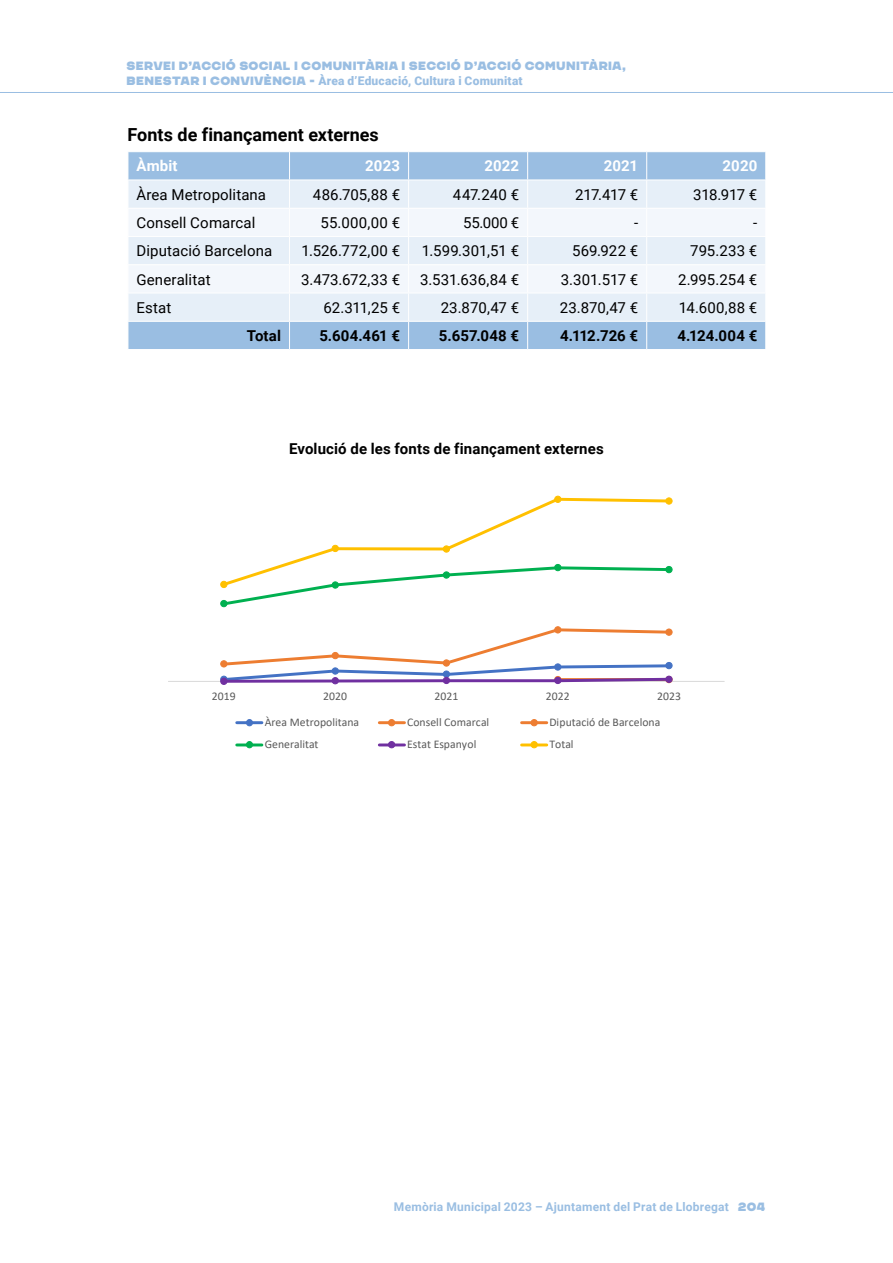
<style>
.page{position:relative;width:893px;height:1263px;background:#fff}
.page>*{position:absolute;margin:0;border:0;box-sizing:border-box;transform-origin:0 0}
.negretes{font:700 18px "Roboto";color:#000}
.pa_de_text{font:15px "Roboto";letter-spacing:.005em;color:#000}
.pa_de_text-2{font:700 15px "Roboto";letter-spacing:.01em;color:#000}
.pa_de_text-3{font:700 15px "Roboto";letter-spacing:.005em;color:#fff}
.t1{font:12px "CHANEY";letter-spacing:.02em;color:#9abee2}
.t2{font:900 12px "Roboto";letter-spacing:.015em;color:#9abee2}
.t3{font:700 12px "Roboto";letter-spacing:.015em;color:#9abee2}
.t4{font:11.7px "Calibri";letter-spacing:.005em;color:#595959}
.s1{font-family:"CHANEY";font-weight:400}
.s2{font-weight:400;color:#fff}
</style>
<div class="page">
<hr style="left:0;top:92px;width:893px;height:1px;background:#9abee2">
<div style="left:129px;top:152px;width:636px;height:197px;background:#9abee2"></div>
<div style="left:129px;top:181px;width:636px;height:140px;background:#e6eff8"></div>
<svg style="left:129px;top:209px;width:636px;height:84px;fill:#f3f7fc"></svg>
<hr style="left:128px;top:180px;width:162px;height:1px;background:#fff">
<hr style="left:290px;top:180px;width:119px;height:1px;background:#fff">
<hr style="left:409px;top:180px;width:119px;height:1px;background:#fff">
<hr style="left:528px;top:180px;width:119px;height:1px;background:#fff">
<hr style="left:647px;top:180px;width:118px;height:1px;background:#fff">
<hr style="left:128px;top:208px;width:162px;height:1px;background:#fff">
<hr style="left:290px;top:208px;width:119px;height:1px;background:#fff">
<hr style="left:409px;top:208px;width:119px;height:1px;background:#fff">
<hr style="left:528px;top:208px;width:119px;height:1px;background:#fff">
<hr style="left:647px;top:208px;width:119px;height:1px;background:#fff">
<hr style="left:128px;top:236px;width:162px;height:1px;background:#fff">
<hr style="left:290px;top:236px;width:119px;height:1px;background:#fff">
<hr style="left:409px;top:236px;width:119px;height:1px;background:#fff">
<hr style="left:528px;top:236px;width:119px;height:1px;background:#fff">
<hr style="left:647px;top:236px;width:119px;height:1px;background:#fff">
<hr style="left:128px;top:264px;width:162px;height:1px;background:#fff">
<hr style="left:290px;top:264px;width:119px;height:1px;background:#fff">
<hr style="left:409px;top:264px;width:119px;height:1px;background:#fff">
<hr style="left:528px;top:264px;width:119px;height:1px;background:#fff">
<hr style="left:647px;top:264px;width:119px;height:1px;background:#fff">
<hr style="left:128px;top:293px;width:162px;height:1px;background:#fff">
<hr style="left:290px;top:293px;width:119px;height:1px;background:#fff">
<hr style="left:409px;top:293px;width:119px;height:1px;background:#fff">
<hr style="left:528px;top:293px;width:119px;height:1px;background:#fff">
<hr style="left:647px;top:293px;width:119px;height:1px;background:#fff">
<hr style="left:128px;top:321px;width:162px;height:1px;background:#fff">
<svg style="left:128px;top:152px;width:1px;height:197px"></svg>
<hr style="left:290px;top:321px;width:119px;height:1px;background:#fff">
<svg style="left:289px;top:152px;width:1px;height:197px"></svg>
<hr style="left:409px;top:321px;width:119px;height:1px;background:#fff">
<svg style="left:408px;top:152px;width:1px;height:197px"></svg>
<hr style="left:528px;top:321px;width:119px;height:1px;background:#fff">
<svg style="left:527px;top:152px;width:1px;height:197px"></svg>
<hr style="left:647px;top:321px;width:119px;height:1px;background:#fff">
<svg style="left:646px;top:152px;width:1px;height:197px"></svg>
<svg style="left:765px;top:152px;width:1px;height:197px"></svg>
<svg style="left:168px;top:495px;width:557px;height:254px"></svg>
<p class="t1" style="left:126px;top:59px;width:501px">SERVEI D’ACCIÓ SOCIAL I COMUNITÀRIA I SECCIÓ D’ACCIÓ COMUNITÀRIA,</p>
<p class="t2" style="left:126px;top:72px;width:398px"><span class="s1">BENESTAR I CONVIVÈNCIA -</span> Àrea d’Educació, Cultura i Comunitat</p>
<p class="negretes" style="left:128px;top:122px;width:253px">Fonts de finançament externes</p>
<p class="pa_de_text-3" style="left:136px;top:156px;width:43px">Àmbit</p>
<p class="pa_de_text-3" style="left:365px;top:156px;width:36px">2023</p>
<p class="pa_de_text-3" style="left:484px;top:156px;width:36px">2022</p>
<p class="pa_de_text-3" style="left:604px;top:156px;width:36px">2021</p>
<p class="pa_de_text-3" style="left:723px;top:156px;width:36px">2020</p>
<p class="pa_de_text" style="left:136px;top:184px;width:131px">Àrea Metropolitana</p>
<p class="pa_de_text" style="left:313px;top:184px;width:89px">486.705,88 €</p>
<p class="pa_de_text" style="left:453px;top:184px;width:68px">447.240 €</p>
<p class="pa_de_text" style="left:575px;top:184px;width:64px">217.417 €</p>
<p class="pa_de_text" style="left:693px;top:184px;width:66px">318.917 €</p>
<p class="pa_de_text" style="left:136px;top:212px;width:120px">Consell Comarcal</p>
<p class="pa_de_text" style="left:320px;top:212px;width:81px">55.000,00 €</p>
<p class="pa_de_text" style="left:463px;top:212px;width:57px">55.000 €</p>
<p class="pa_de_text" style="left:634px;top:212px;width:6px">-</p>
<p class="pa_de_text" style="left:753px;top:212px;width:6px">-</p>
<p class="pa_de_text" style="left:136px;top:240px;width:137px">Diputació Barcelona</p>
<p class="pa_de_text" style="left:301px;top:240px;width:100px">1.526.772,00 €</p>
<p class="pa_de_text" style="left:422px;top:240px;width:99px">1.599.301,51 €</p>
<p class="pa_de_text" style="left:572px;top:240px;width:68px">569.922 €</p>
<p class="pa_de_text" style="left:690px;top:240px;width:69px">795.233 €</p>
<p class="pa_de_text" style="left:136px;top:269px;width:76px">Generalitat</p>
<p class="pa_de_text" style="left:301px;top:269px;width:100px">3.473.672,33 €</p>
<p class="pa_de_text" style="left:420px;top:269px;width:101px">3.531.636,84 €</p>
<p class="pa_de_text" style="left:561px;top:269px;width:79px">3.301.517 €</p>
<p class="pa_de_text" style="left:678px;top:269px;width:81px">2.995.254 €</p>
<p class="pa_de_text" style="left:136px;top:297px;width:36px">Estat</p>
<p class="pa_de_text" style="left:323px;top:297px;width:78px">62.311,25 €</p>
<p class="pa_de_text" style="left:441px;top:297px;width:80px">23.870,47 €</p>
<p class="pa_de_text" style="left:560px;top:297px;width:80px">23.870,47 €</p>
<p class="pa_de_text" style="left:679px;top:297px;width:80px">14.600,88 €</p>
<p class="pa_de_text-2" style="left:247px;top:325px;width:36px">Total</p>
<p class="pa_de_text-2" style="left:319px;top:325px;width:82px">5.604.461 €</p>
<p class="pa_de_text-2" style="left:439px;top:325px;width:82px">5.657.048 €</p>
<p class="pa_de_text-2" style="left:560px;top:325px;width:79px">4.112.726 €</p>
<p class="pa_de_text-2" style="left:677px;top:325px;width:81px">4.124.004 €</p>
<p class="pa_de_text-2" style="left:289px;top:438px;width:316px">Evolució de les fonts de finançament externes</p>
<p class="t4" style="left:212px;top:688px;width:25px">2019</p>
<p class="t4" style="left:323px;top:688px;width:25px">2020</p>
<p class="t4" style="left:434px;top:688px;width:25px">2021</p>
<p class="t4" style="left:546px;top:688px;width:25px">2022</p>
<p class="t4" style="left:657px;top:688px;width:25px">2023</p>
<p class="t4" style="left:265px;top:713px;width:96px">Àrea Metropolitana</p>
<p class="t4" style="left:407px;top:713px;width:84px">Consell Comarcal</p>
<p class="t4" style="left:549px;top:713px;width:113px">Diputació de Barcelona</p>
<p class="t4" style="left:265px;top:736px;width:55px">Generalitat</p>
<p class="t4" style="left:407px;top:736px;width:71px">Estat Espanyol</p>
<p class="t4" style="left:549px;top:736px;width:26px">Total</p>
<p class="t3" style="left:394px;top:1198px;width:373px">Memòria Municipal 2023 – Ajuntament del Prat de Llobregat <span class="s2">|</span> <span class="s1">204</span></p>
</div>
